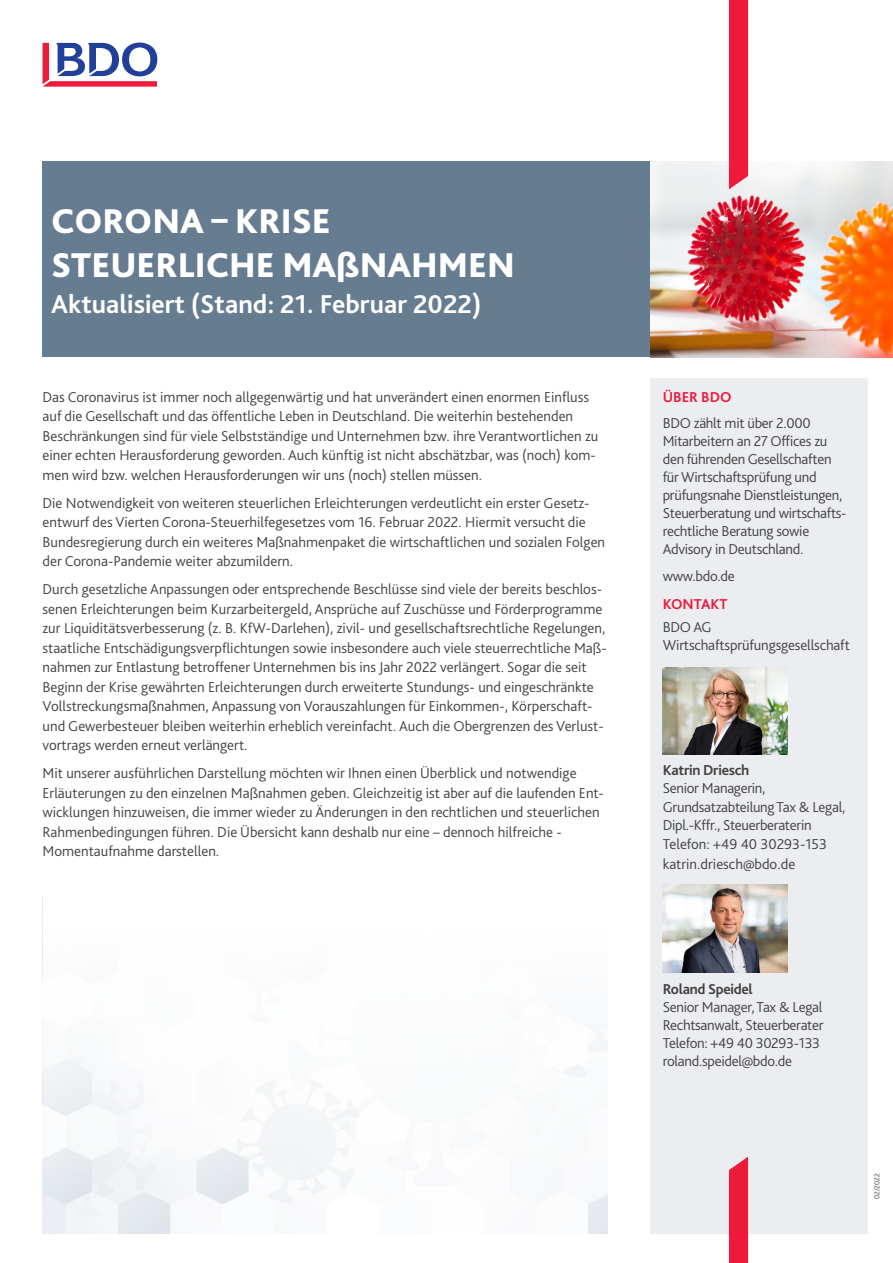
<style>
.page{position:relative;width:893px;height:1263px;background:#fff}
.page>*{position:absolute;margin:0;border:0;box-sizing:border-box;transform-origin:0 0}
.Main_heading_white{font:800 36px "Bliss Pro";color:#fff}
.Main_heading_2_white{font:700 27px "Bliss Pro";color:#fff}
.Body_text{font:300 15px/19.5px "Bliss Pro";color:#414140}
.Sidebar_copy{font:300 15px/18px "Bliss Pro";letter-spacing:-.02em;color:#414140}
.Subheading_level_3{font:700 15px "Bliss Pro";color:#ed1a3a}
.Body_text-2{font:300 7.5px "Bliss Pro";color:#414140}
.s1{font-weight:700}
</style>
<div class="page">
<svg style="left:43px;top:43px;width:114px;height:44px"></svg>
<img style="left:650px;top:162px;width:243px;height:196px">
<div style="left:650px;top:378px;width:217px;height:855px;background:#ebedf0"></div>
<img style="left:663px;top:667px;width:125px;height:88px">
<img style="left:663px;top:885px;width:125px;height:87px">
<div style="left:729px;top:0;width:19px;height:189px;background:#ed1a3a"></div>
<div style="left:729px;top:1157px;width:19px;height:106px;background:#ed1a3a"></div>
<div style="left:43px;top:162px;width:607px;height:195px;background:#667c90"></div>
<img style="left:43px;top:1205px;width:564px;height:28px">
<p class="Main_heading_white" style="left:51px;top:199px;width:281px">CORONA – KRISE</p>
<p class="Main_heading_white" style="left:51px;top:243px;width:465px">STEUERLICHE MAßNAHMEN</p>
<p class="Main_heading_2_white" style="left:51px;top:287px;width:432px">Aktualisiert (Stand: 21. Februar 2022)</p>
<p class="Body_text" style="left:43px;top:387px;width:557px">Das Coronavirus ist immer noch allgegenwärtig und hat unverändert einen enormen Einfluss auf die Gesellschaft und das öffentliche Leben in Deutschland. Die weiterhin bestehenden Beschränkungen sind für viele Selbstständige und Unternehmen bzw. ihre Verantwortlichen zu einer echten Herausforderung geworden. Auch künftig ist nicht abschätzbar, was (noch) kom&shy;men wird bzw. welchen Herausforderungen wir uns (noch) stellen müssen.</p>
<p class="Body_text" style="left:43px;top:493px;width:564px">Die Notwendigkeit von weiteren steuerlichen Erleichterungen verdeutlicht ein erster Gesetz&shy;entwurf des Vierten Corona-Steuerhilfegesetzes vom 16. Februar 2022. Hiermit versucht die Bundesregierung durch ein weiteres Maßnahmenpaket die wirtschaftlichen und sozialen Folgen der Corona-Pandemie weiter abzumildern.</p>
<p class="Body_text" style="left:43px;top:579px;width:566px">Durch gesetzliche Anpassungen oder entsprechende Beschlüsse sind viele der bereits beschlos&shy;senen Erleichterungen beim Kurzarbeitergeld, Ansprüche auf Zuschüsse und Förderprogramme zur Liquiditätsverbesserung (z. B. KfW-Darlehen), zivil- und gesellschaftsrechtliche Regelungen, staatliche Entschädigungsverpflichtungen sowie insbesondere auch viele steuerrechtliche Maß&shy;nahmen zur Entlastung betroffener Unternehmen bis ins Jahr 2022 verlängert. Sogar die seit Beginn der Krise gewährten Erleichterungen durch erweiterte Stundungs- und eingeschränkte Vollstreckungsmaßnahmen, Anpassung von Vorauszahlungen für Einkommen-, Körperschaft&shy;und Gewerbesteuer bleiben weiterhin erheblich vereinfacht. Auch die Obergrenzen des Verlust&shy;vortrags werden erneut verlängert.</p>
<p class="Body_text" style="left:43px;top:763px;width:563px">Mit unserer ausführlichen Darstellung möchten wir Ihnen einen Überblick und notwendige Erläuterungen zu den einzelnen Maßnahmen geben. Gleichzeitig ist aber auf die laufenden Ent&shy;wicklungen hinzuweisen, die immer wieder zu Änderungen in den rechtlichen und steuerlichen Rahmenbedingungen führen. Die Übersicht kann deshalb nur eine – dennoch hilfreiche - Momentaufnahme darstellen.</p>
<p class="Subheading_level_3" style="left:663px;top:388px;width:71px">ÜBER BDO</p>
<p class="Sidebar_copy" style="left:663px;top:414px;width:185px">BDO zählt mit über 2.000<br>Mitarbeitern an 27 Offices zu den führenden Gesellschaften für Wirtschaftsprüfung und prüfungsnahe Dienstleistungen,<br>Steuerberatung und wirtschafts&shy;rechtliche Beratung sowie<br>Advisory in Deutschland.</p>
<p class="Sidebar_copy" style="left:663px;top:567px;width:73px">www.bdo.de</p>
<p class="Subheading_level_3" style="left:663px;top:595px;width:66px">KONTAKT</p>
<p class="Sidebar_copy" style="left:663px;top:618px;width:189px">BDO AG<br>Wirtschaftsprüfungsgesellschaft</p>
<p class="Sidebar_copy" style="left:663px;top:761px;width:184px"><span class="s1">Katrin Driesch<br></span>Senior Managerin,<br>Grundsatzabteilung Tax &amp; Legal,<br>Dipl.-Kffr., Steuerberaterin</p>
<p class="Body_text" style="left:663px;top:834px;width:166px">Telefon: +49 40 30293-153</p>
<p class="Body_text" style="left:663px;top:853px;width:134px">katrin.driesch@bdo.de</p>
<p class="Sidebar_copy" style="left:663px;top:979px;width:162px"><span class="s1">Roland Speidel<br></span>Senior Manager, Tax &amp; Legal<br>Rechtsanwalt, Steuerberater<br>Telefon: +49 40 30293-133 roland.speidel@bdo.de</p>
<p class="Body_text-2" style="left:872px;top:1199px;width:28px;rotate:-90deg">02/2022</p>
</div>
